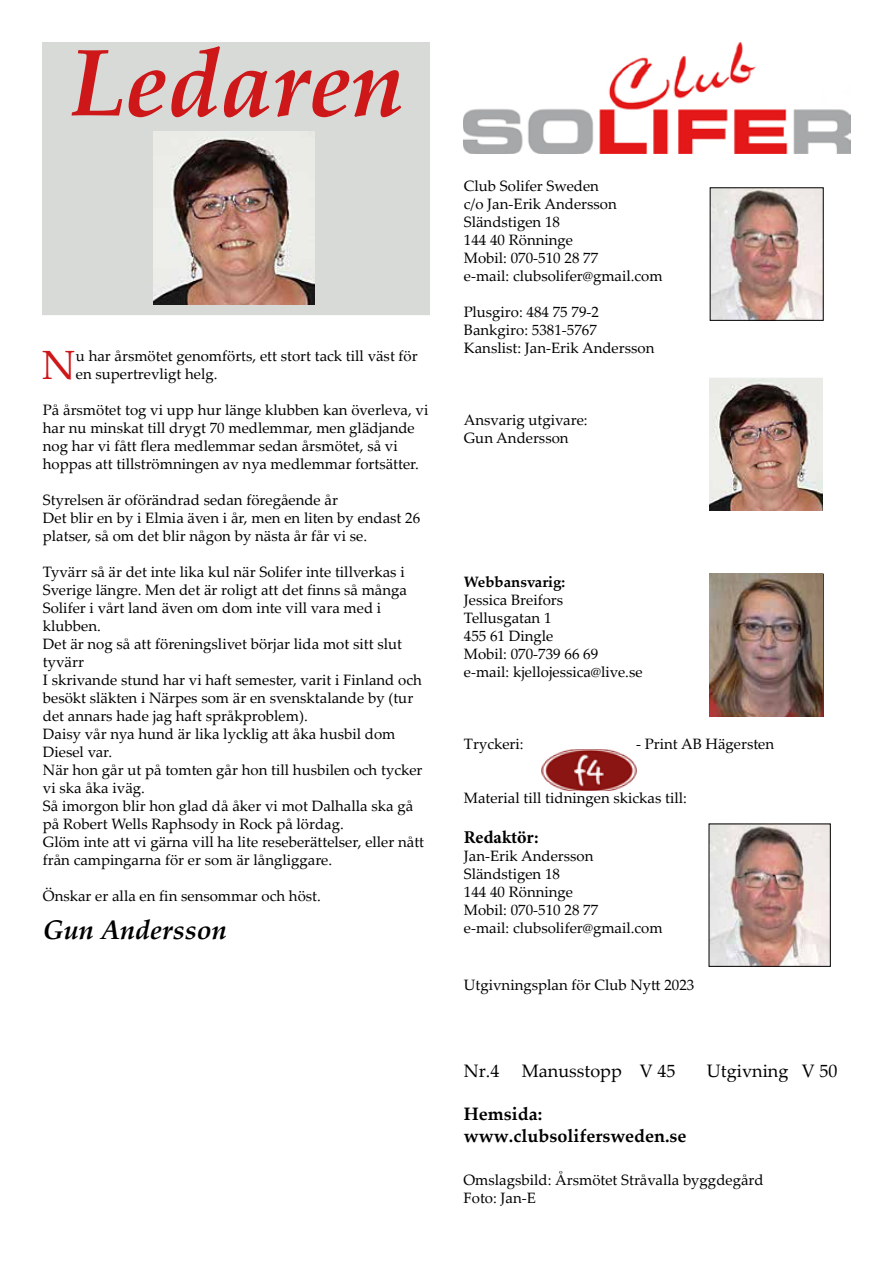
<style>
.page{position:relative;width:893px;height:1263px;background:#fff}
.page>*{position:absolute;margin:0;border:0;box-sizing:border-box;transform-origin:0 0}
.t1{font:italic 700 94.5px "Palatino Linotype";color:#cd1719}
.t2{font:40.8px "Palatino Linotype";color:#cd1719}
.t3{font:italic 700 27px "Palatino Linotype";color:#000}
.t4{font:700 18px/21.6px "Palatino Linotype";color:#000}
.t5{font:18px "Palatino Linotype";color:#000}
.t6{font:700 18px "Minion Pro";letter-spacing:-.005em;color:#000}
.t7{font:15px/18px "Palatino Linotype";color:#000}
.t8{font:700 15px "Palatino Linotype";color:#000}
</style>
<div class="page">
<img style="left:463px;top:43px;width:387px;height:110px">
<img style="left:712px;top:189px;width:110px;height:130px">
<div style="left:710px;top:187px;width:114px;height:134px;border:1px solid #000"></div>
<img style="left:711px;top:825px;width:118px;height:140px">
<div style="left:709px;top:823px;width:122px;height:144px;border:1px solid #000"></div>
<img style="left:541px;top:750px;width:95px;height:41px">
<img style="left:710px;top:378px;width:112px;height:133px">
<img style="left:710px;top:574px;width:112px;height:143px">
<div style="left:43px;top:43px;width:386px;height:272px;background:#d7dad6"></div>
<div style="left:42px;top:42px;width:388px;height:273px;border:1px solid #d7dad6"></div>
<img style="left:153px;top:131px;width:162px;height:174px">
<h1 class="t1" style="left:68px;top:16px;width:338px">Ledaren</h1>
<h2 class="t2" style="left:42px;top:336px;width:35px">N</h2>
<p class="t7" style="left:76px;top:346px;width:343px">u har årsmötet genomförts, ett stort tack till väst för en supertrevligt helg.</p>
<p class="t7" style="left:43px;top:400px;width:387px">På årsmötet tog vi upp hur länge klubben kan överleva, vi har nu minskat till drygt 70 medlemmar, men glädjande nog har vi fått flera medlemmar sedan årsmötet, så vi hoppas att tillströmningen av nya medlemmar fortsätter.</p>
<p class="t7" style="left:43px;top:490px;width:379px">Styrelsen är oförändrad sedan föregående år<br>Det blir en by i Elmia även i år, men en liten by endast 26 platser, så om det blir någon by nästa år får vi se.</p>
<p class="t7" style="left:43px;top:562px;width:383px">Tyvärr så är det inte lika kul när Solifer inte tillverkas i Sverige längre. Men det är roligt att det finns så många Solifer i vårt land även om dom inte vill vara med i klubben.<br>Det är nog så att föreningslivet börjar lida mot sitt slut tyvärr<br>I skrivande stund har vi haft semester, varit i Finland och besökt släkten i Närpes som är en svensktalande by (tur det annars hade jag haft språkproblem).<br>Daisy vår nya hund är lika lycklig att åka husbil dom Diesel var.<br>När hon går ut på tomten går hon till husbilen och tycker vi ska åka iväg.<br>Så imorgon blir hon glad då åker vi mot Dalhalla ska gå på Robert Wells Raphsody in Rock på lördag.<br>Glöm inte att vi gärna vill ha lite reseberättelser, eller nått från campingarna för er som är långliggare.</p>
<p class="t7" style="left:43px;top:886px;width:279px">Önskar er alla en fin sensommar och höst.</p>
<h3 class="t3" style="left:43px;top:911px;width:185px">Gun Andersson</h3>
<p class="t7" style="left:464px;top:176px;width:200px">Club Solifer Sweden<br>c/o Jan-Erik Andersson<br>Sländstigen 18<br>144 40 Rönninge<br>Mobil: 070-510 28 77<br>e-mail: clubsolifer@gmail.com</p>
<p class="t7" style="left:464px;top:302px;width:192px">Plusgiro: 484 75 79-2<br>Bankgiro: 5381-5767<br>Kanslist: Jan-Erik Andersson</p>
<p class="t7" style="left:464px;top:410px;width:125px">Ansvarig utgivare:<br>Gun Andersson</p>
<p class="t8" style="left:464px;top:571px;width:103px">Webbansvarig:</p>
<p class="t7" style="left:464px;top:590px;width:180px">Jessica Breifors<br>Tellusgatan 1<br>455 61 Dingle<br>Mobil: 070-739 66 69 e-mail: kjellojessica@live.se</p>
<p class="t7" style="left:464px;top:734px;width:61px">Tryckeri:</p>
<p class="t7" style="left:636px;top:734px;width:140px">- Print AB Hägersten</p>
<p class="t7" style="left:464px;top:788px;width:225px">Material till tidningen skickas till:</p>
<p class="t6" style="left:464px;top:824px;width:76px">Redaktör:</p>
<p class="t7" style="left:464px;top:846px;width:200px">Jan-Erik Andersson<br>Sländstigen 18<br>144 40 Rönninge<br>Mobil: 070-510 28 77<br>e-mail: clubsolifer@gmail.com</p>
<p class="t7" style="left:464px;top:976px;width:232px">Utgivningsplan för Club Nytt 2023</p>
<p class="t5" style="left:464px;top:1058px;width:37px">Nr.4</p>
<p class="t5" style="left:522px;top:1058px;width:155px">Manusstopp V 45</p>
<p class="t5" style="left:707px;top:1058px;width:132px">Utgivning V 50</p>
<p class="t4" style="left:464px;top:1102px;width:224px">Hemsida: www.clubsolifersweden.se</p>
<p class="t7" style="left:463px;top:1170px;width:302px">Omslagsbild: Årsmötet Stråvalla byggdegård<br>Foto: Jan-E</p>
</div>
